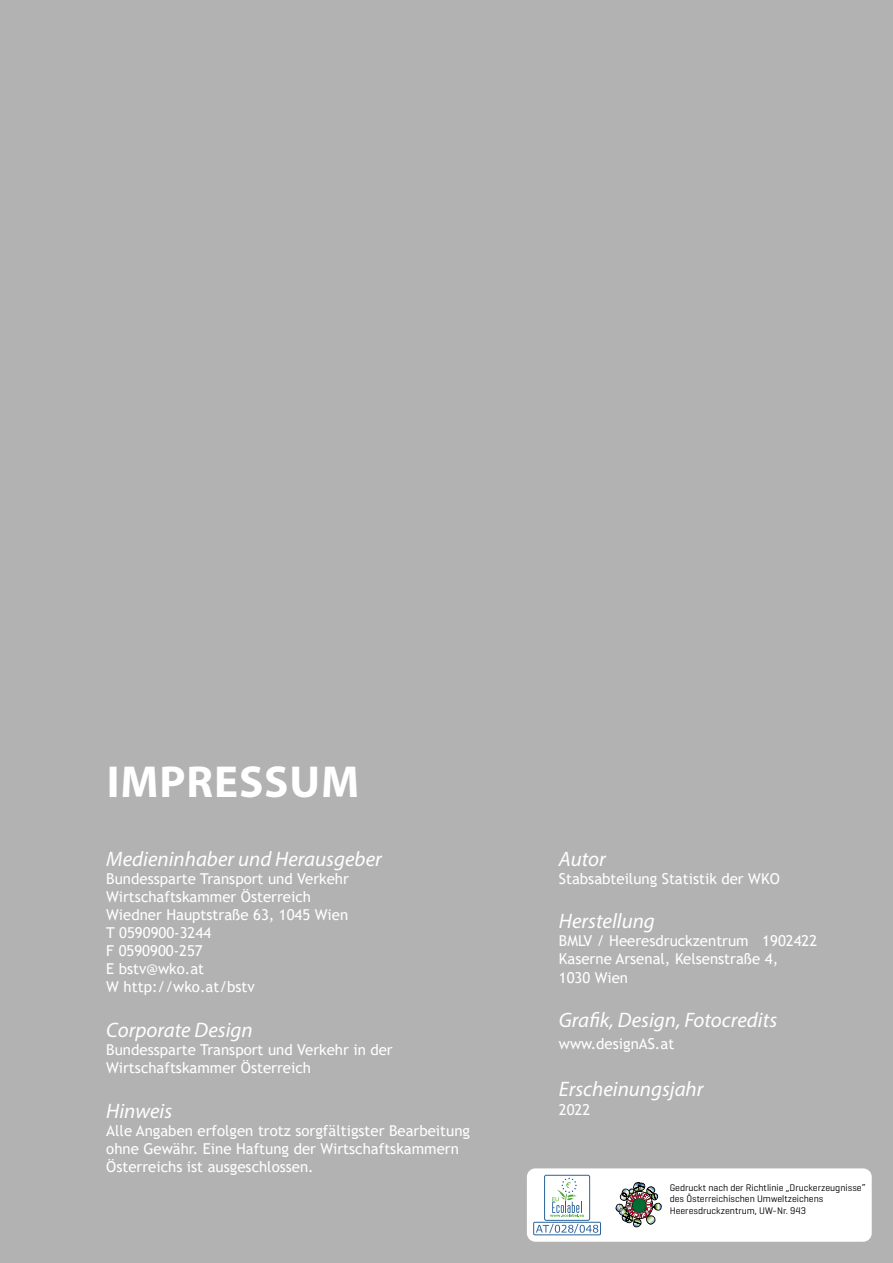
<style>
.page{position:relative;width:893px;height:1263px;background:#b3b2b2}
.page>*{position:absolute;margin:0;border:0;box-sizing:border-box;transform-origin:0 0}
.t1{font:700 45px "Myriad Pro";letter-spacing:.02em;color:#fff}
.t2{font:italic 21px "Myriad Pro";color:#fff}
.t3{font:15px/18px "Trebuchet MS";color:#fff}
.t4{font:9.75px/11.7px "Geogrotesque";color:#000}
</style>
<div class="page">
<div style="left:527px;top:1168px;width:345px;height:74px;background:#fff;border-radius:9px"></div>
<div style="left:533px;top:1222px;width:68px;height:13px;border:1px solid #2a639b"></div>
<div style="left:544px;top:1175px;width:46px;height:45px;border:1px solid #2a639b;border-radius:2px"></div>
<svg style="left:550px;top:1177px;width:34px;height:40px"></svg>
<svg style="left:536px;top:1224px;width:62px;height:9px"></svg>
<svg style="left:616px;top:1182px;width:45px;height:45px"></svg>
<h1 class="t1" style="left:107px;top:752px;width:254px">IMPRESSUM</h1>
<h2 class="t2" style="left:106px;top:846px;width:277px">Medieninhaber und Herausgeber</h2>
<p class="t3" style="left:106px;top:870px;width:244px">Bundessparte Transport und Verkehr<br>Wirtschaftskammer Österreich<br>Wiedner Hauptstraße 63, 1045 Wien<br>T 0590900-3244<br>F 0590900-257<br>E bstv@wko.at<br>W http://wko.at/bstv</p>
<h2 class="t2" style="left:106px;top:1016px;width:148px">Corporate Design</h2>
<p class="t3" style="left:106px;top:1040px;width:288px;line-height:18.9px">Bundessparte Transport und Verkehr in der<br>Wirtschaftskammer Österreich</p>
<h2 class="t2" style="left:106px;top:1097px;width:67px">Hinweis</h2>
<p class="t3" style="left:106px;top:1121px;width:365px">Alle Angaben erfolgen trotz sorgfältigster Bearbeitung ohne Gewähr. Eine Haftung der Wirtschaftskammern<br>Österreichs ist ausgeschlossen.</p>
<h2 class="t2" style="left:559px;top:846px;width:49px">Autor</h2>
<p class="t3" style="left:559px;top:870px;width:222px">Stabsabteilung Statistik der WKO</p>
<h2 class="t2" style="left:559px;top:908px;width:98px">Herstellung</h2>
<p class="t3" style="left:559px;top:932px;width:260px;line-height:18.5px">BMLV / Heeresdruckzentrum 1902422<br>Kaserne Arsenal, Kelsenstraße 4,<br>1030 Wien</p>
<h2 class="t2" style="left:559px;top:1007px;width:220px">Grafik, Design, Fotocredits</h2>
<p class="t3" style="left:559px;top:1034px;width:117px">www.designAS.at</p>
<h2 class="t2" style="left:559px;top:1076px;width:146px">Erscheinungsjahr</h2>
<p class="t3" style="left:559px;top:1100px;width:33px">2022</p>
<p class="t4" style="left:670px;top:1181px;width:197px">Gedruckt nach der Richtlinie „Druckerzeugnisse“ des Österreichischen Umweltzeichens<br>Heeresdruckzentrum, UW-Nr. 943</p>
</div>
